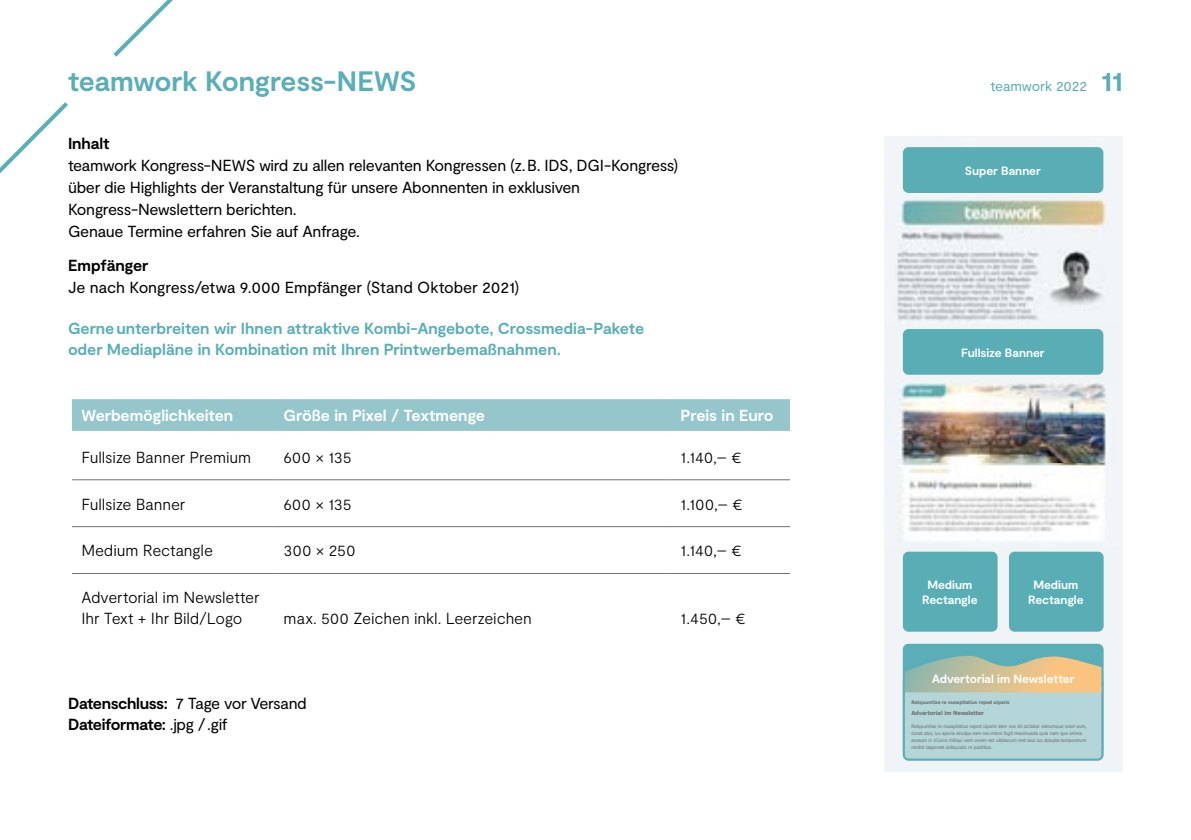
<style>
.page{position:relative;width:1191px;height:840px;background:#fff}
.page>*{position:absolute;margin:0;border:0;box-sizing:border-box;transform-origin:0 0}
.t1{font:700 28px "Moderat";letter-spacing:-.01em;color:#5aaeb7}
.t2{font:16px/22px "Moderat";letter-spacing:-.02em;color:#000}
.t3{font:300 16px/20.8px "Moderat";letter-spacing:-.005em;color:#000}
.t4{font:700 16px/20.8px "Moderat";letter-spacing:-.005em;color:#5aaeb7}
.t5{font:700 16px/20.8px "Moderat";letter-spacing:-.02em;color:#000}
.t6{font:700 16px "Moderat";letter-spacing:-.005em;color:#fff}
.t7{font:14px "Moderat";letter-spacing:-.01em;color:#5aaeb7}
.t8{font:700 12px/14.4px "Moderat";letter-spacing:-.005em;color:#fff;text-align:center}
.t9{font:700 5.6px "Tahoma";color:#6f7070}
.t10{font:4.6px/7.2px "Tahoma";color:#6f7070}
.t11{font:700 4.6px "Tahoma";color:#6f7070}
.s1{font-weight:700;font-size:28px}
.s2{font-weight:400}
</style>
<div class="page">
<svg style="left:0;top:102px;width:68px;height:72px"></svg>
<svg style="left:113px;top:0;width:60px;height:57px"></svg>
<div style="left:72px;top:399px;width:718px;height:31px;background:#94c6cb"></div>
<svg style="left:72px;top:430px;width:200px;height:1px"></svg>
<svg style="left:272px;top:430px;width:397px;height:3px"></svg>
<svg style="left:669px;top:430px;width:121px;height:3px"></svg>
<hr style="left:72px;top:479px;width:200px;height:1px;background:#6f7070">
<hr style="left:272px;top:479px;width:397px;height:1px;background:#6f7070">
<hr style="left:669px;top:479px;width:121px;height:1px;background:#6f7070">
<hr style="left:72px;top:526px;width:200px;height:1px;background:#6f7070">
<hr style="left:272px;top:526px;width:397px;height:1px;background:#6f7070">
<hr style="left:669px;top:526px;width:121px;height:1px;background:#6f7070">
<hr style="left:72px;top:573px;width:200px;height:1px;background:#6f7070">
<hr style="left:272px;top:573px;width:397px;height:1px;background:#6f7070">
<hr style="left:669px;top:573px;width:121px;height:1px;background:#6f7070">
<div style="left:884px;top:136px;width:239px;height:635px;background:#f1f4f7"></div>
<img style="left:897px;top:147px;width:209px;height:174px">
<img style="left:898px;top:383px;width:208px;height:80px">
<div style="left:903px;top:329px;width:200px;height:45px;background:#59adb5;border-radius:6px"></div>
<div style="left:903px;top:147px;width:200px;height:46px;background:#59adb5;border-radius:6px"></div>
<div style="left:903px;top:551px;width:94px;height:80px;background:#59adb5;border-radius:6px"></div>
<div style="left:1009px;top:551px;width:94px;height:80px;background:#59adb5;border-radius:6px"></div>
<div style="left:903px;top:643px;width:200px;height:117px;background:#5aaeb7;border-radius:6px"></div>
<div style="left:903px;top:643px;width:200px;height:117px;border:2px solid #5aaeb7;border-radius:5px"></div>
<svg style="left:903px;top:655px;width:200px;height:105px"></svg>
<img style="left:902px;top:463px;width:204px;height:77px">
<h1 class="t1" style="left:68px;top:64px;width:350px">teamwork Kongress-NEWS</h1>
<p class="t7" style="left:990px;top:77px;width:134px">teamwork 2022 <span class="s1">11</span></p>
<p class="t5" style="left:68px;top:134px;width:43px">Inhalt</p>
<p class="t2" style="left:68px;top:155px;width:612px">teamwork Kongress-NEWS wird zu allen relevanten Kongressen (z.B. IDS, DGI-Kongress) ü ber die Highlights der Veranstaltung fü r unsere Abonnenten in exklusiven Kongress-Newslettern berichten.<br>Genaue Termine erfahren Sie auf Anfrage.</p>
<p class="t5" style="left:68px;top:255px;width:82px">Empfänger</p>
<p class="t2" style="left:68px;top:276px;width:453px">Je nach Kongress/etwa 9.000 Empfänger (Stand Oktober 2021)</p>
<p class="t4" style="left:68px;top:319px;width:577px">Gerneunterbreiten wir Ihnen attraktive Kombi-Angebote, Crossmedia-Pakete oder Mediapläne in Kombination mit Ihren Printwerbemaßnahmen.</p>
<p class="t6" style="left:81px;top:406px;width:153px">Werbemöglichkeiten</p>
<p class="t6" style="left:283px;top:406px;width:203px">Größe in Pixel / Textmenge</p>
<p class="t6" style="left:680px;top:406px;width:94px">Preis in Euro</p>
<p class="t3" style="left:81px;top:447px;width:171px">Fullsize Banner Premium</p>
<p class="t3" style="left:283px;top:447px;width:70px">600 × 135</p>
<p class="t3" style="left:680px;top:447px;width:62px">1.140,– €</p>
<p class="t3" style="left:81px;top:493px;width:105px">Fullsize Banner</p>
<p class="t3" style="left:283px;top:493px;width:70px">600 × 135</p>
<p class="t3" style="left:680px;top:493px;width:63px">1.100,– €</p>
<p class="t3" style="left:81px;top:540px;width:133px">Medium Rectangle</p>
<p class="t3" style="left:283px;top:540px;width:73px">300 × 250</p>
<p class="t3" style="left:680px;top:540px;width:62px">1.140,– €</p>
<p class="t3" style="left:81px;top:587px;width:180px">Advertorial im Newsletter<br>Ihr Text + Ihr Bild/Logo</p>
<p class="t3" style="left:283px;top:608px;width:250px">max. 500 Zeichen inkl. Leerzeichen</p>
<p class="t3" style="left:680px;top:608px;width:66px">1.450,– €</p>
<p class="t5" style="left:68px;top:693px;width:240px">Datenschluss: <span class="s2">7 Tage vor Versand<br></span>Dateiformate: <span class="s2">.jpg /.gif</span></p>
<p class="t8" style="left:965px;top:164px;width:77px">Super Banner</p>
<p class="t8" style="left:961px;top:345px;width:85px">Fullsize Banner</p>
<p class="t8" style="left:922px;top:578px;width:57px">Medium<br>Rectangle</p>
<p class="t8" style="left:1028px;top:578px;width:57px">Medium<br>Rectangle</p>
<p class="t8" style="left:931px;top:672px;width:144px">Advertorial im Newsletter</p>
<p class="t11" style="left:911px;top:698px;width:100px">Ratquuntiae re nusapitatius reped ulparis</p>
<p class="t9" style="left:911px;top:708px;width:74px">Advertorial im Newsletter</p>
<p class="t10" style="left:911px;top:722px;width:177px">Ratquuntiae re nusapitatius reped ulparis dem nus sit occabor estrumque volut eum, conet atur, ius aperia sinulpa nam res intem fugit maximusda quia nam que omnia eossum in nCorro miliqui vent venim est ullaborum rest laut ius dolupta temporerum renihit iasperest deliquodis re postibus.</p>
</div>
